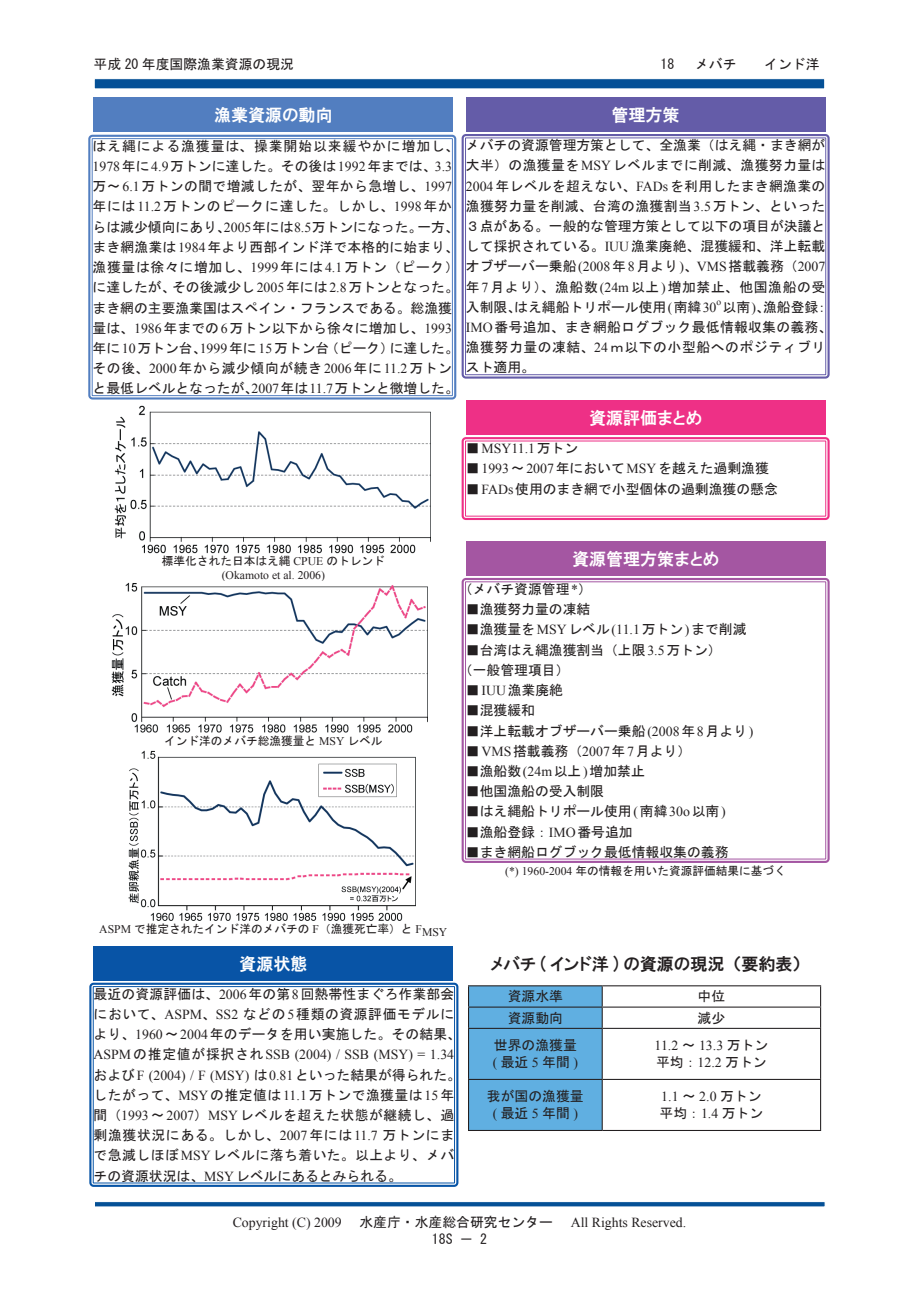
<style>
.page{position:relative;width:919px;height:1289px;background:#fff}
.page>*{position:absolute;margin:0;border:0;box-sizing:border-box;transform-origin:0 0}
.t1{font:16.95px "HGP Gothic E";color:#fff}
.t2{font:16.95px "HGP Gothic E";color:#231f20}
.t3{font:13.8px/20.2px "MS Gothic";color:#231f20}
.t4{font:13.8px/20.2px "Times New Roman";color:#231f20}
.t5{font:13.8px/20.2px "MS Gothic";letter-spacing:.02em;color:#231f20}
.t6{font:13.8px "MS Gothic";color:#231f20}
.t7{font:11.7px "MS Gothic";color:#231f20}
.t8{font:11.7px "Times New Roman";color:#231f20}
.t9{font:9.6px "Times New Roman";color:#231f20}
.s1{font-family:"Times New Roman"}
.s2{font-family:"MS Gothic"}
.s3{font-family:"Koz Min Std"}
</style>
<div class="page">
<svg style="left:95px;top:1202px;width:730px;height:5px;background:#2668a4"></svg>
<svg style="left:94px;top:78px;width:731px;height:11px;background:#2d6ca7"></svg>
<div style="left:94px;top:98px;width:359px;height:34px;background:#527ec0"></div>
<svg style="left:88px;top:134px;width:369px;height:264px;background:#9db6db"></svg>
<svg style="left:91px;top:138px;width:362px;height:257px"></svg>
<svg style="left:89px;top:982px;width:370px;height:203px;background:#6e9bca"></svg>
<svg style="left:92px;top:985px;width:363px;height:197px"></svg>
<div style="left:94px;top:946px;width:359px;height:34px;background:#0854a6"></div>
<div style="left:466px;top:542px;width:359px;height:34px;background:#a456a2"></div>
<svg style="left:461px;top:577px;width:369px;height:284px"></svg>
<svg style="left:465px;top:581px;width:361px;height:278px"></svg>
<div style="left:466px;top:401px;width:359px;height:34px;background:#ee3086"></div>
<svg style="left:461px;top:437px;width:369px;height:82px"></svg>
<div style="left:466px;top:98px;width:359px;height:34px;background:#645ca8"></div>
<svg style="left:461px;top:134px;width:369px;height:243px;background:#a6a2cd"></svg>
<svg style="left:465px;top:137px;width:361px;height:238px"></svg>
<svg style="left:468px;top:985px;width:353px;height:144px"></svg>
<hr style="left:468px;top:1027px;width:134px;height:1px;background:#231f20">
<hr style="left:468px;top:1028px;width:1px;height:50px;background:#231f20">
<hr style="left:602px;top:1027px;width:219px;height:1px;background:#231f20">
<hr style="left:601px;top:1028px;width:1px;height:50px;background:#231f20">
<hr style="left:820px;top:1028px;width:1px;height:50px;background:#231f20">
<hr style="left:468px;top:1078px;width:134px;height:1px;background:#231f20">
<hr style="left:468px;top:1079px;width:1px;height:50px;background:#231f20">
<hr style="left:602px;top:1078px;width:219px;height:1px;background:#231f20">
<hr style="left:601px;top:1079px;width:1px;height:50px;background:#231f20">
<hr style="left:820px;top:1079px;width:1px;height:50px;background:#231f20">
<hr style="left:468px;top:1129px;width:134px;height:1px;background:#231f20">
<hr style="left:602px;top:1129px;width:219px;height:1px;background:#231f20">
<img style="left:115px;top:405px;width:316px;height:149px">
<img style="left:112px;top:582px;width:315px;height:151px">
<img style="left:129px;top:750px;width:286px;height:171px">
<p class="t6" style="left:660px;top:57px;width:15px">18</p>
<p class="t6" style="left:695px;top:57px;width:126px">メバチ　　インド洋</p>
<p class="t1" style="left:214px;top:106px;width:120px">漁業資源の動向</p>
<p class="t3" style="left:92px;top:136px;width:368px">はえ縄による漁獲量は、操業開始以来緩やかに増加し、<span class="s1">1978</span>年に<span class="s1">4.9</span>万トンに達した。その後は<span class="s1">1992</span>年までは、<span class="s1">3.3</span>万～<span class="s1">6.1</span>万トンの間で増減したが、翌年から急増し、<span class="s1">1997</span>年には<span class="s1">11.2</span>万トンのピークに達した。しかし、<span class="s1">1998</span>年からは減少傾向にあり、<span class="s1">2005</span>年には<span class="s1">8.5</span>万トンになった。一方、まき網漁業は<span class="s1">1984</span>年より西部インド洋で本格的に始まり、漁獲量は徐々に増加し、<span class="s1">1999</span>年には<span class="s1">4.1</span>万トン（ピーク）に達したが、その後減少し<span class="s1">2005</span>年には<span class="s1">2.8</span>万トンとなった。まき網の主要漁業国はスペイン・フランスである。総漁獲量は、<span class="s1">1986</span>年までの<span class="s1">6</span>万トン以下から徐々に増加し、<span class="s1">1993</span>年に<span class="s1">10</span>万トン台、<span class="s1">1999</span>年に<span class="s1">15</span>万トン台（ピーク）に達した。その後、<span class="s1">2000</span>年から減少傾向が続き<span class="s1">2006</span>年に<span class="s1">11.2</span>万トンと最低レベルとなったが、<span class="s1">2007</span>年は<span class="s1">11.7</span>万トンと微増した。</p>
<p class="t1" style="left:611px;top:106px;width:70px">管理方策</p>
<p class="t3" style="left:466px;top:135px;width:364px">メバチの資源管理方策として、全漁業（はえ縄・まき網が大半）の漁獲量を<span class="s1">MSY</span>レベルまでに削減、漁獲努力量は<br><span class="s1">2004</span>年レベルを超えない、<span class="s1">FADs</span>を利用したまき網漁業の漁獲努力量を削減、台湾の漁獲割当<span class="s1">3.5</span>万トン、といった<br>３点がある。一般的な管理方策として以下の項目が決議として採択されている。<span class="s1">IUU</span>漁業廃絶、混獲緩和、洋上転載オブザーバー乗船<span class="s1">(2008</span>年<span class="s1">8</span>月より<span class="s1">)</span>、<span class="s1">VMS</span>搭載義務（<span class="s1">2007</span>年<span class="s1">7</span>月より）、漁船数<span class="s1">(24m</span>以上<span class="s1">)</span>増加禁止、他国漁船の受入制限、はえ縄船トリポール使用<span class="s1">(</span>南緯<span class="s1">30</span> 以南<span class="s1">)</span>、漁船登録：</p>
<p class="t9" style="left:716px;top:295px;width:6px">o</p>
<p class="t5" style="left:466px;top:317px;width:368px"><span class="s1">IMO</span>番号追加、まき網船ログブック最低情報収集の義務、漁獲努力量の凍結、<span class="s1">24</span>ｍ以下の小型船へのポジティブリスト適用。</p>
<p class="t1" style="left:589px;top:409px;width:115px">資源評価まとめ</p>
<p class="t4" style="left:466px;top:438px;width:114px"><span class="s2">■</span>MSY11.1<span class="s2">万トン</span></p>
<p class="t3" style="left:466px;top:458px;width:304px">■<span class="s1">1993</span>～<span class="s1">2007</span>年において<span class="s1">MSY</span>を越えた過剰漁獲</p>
<p class="t3" style="left:466px;top:478px;width:313px">■<span class="s1">FADs</span>使用のまき網で小型個体の過剰漁獲の懸念</p>
<p class="t7" style="left:162px;top:555px;width:224px">標準化された日本はえ縄 <span class="s1">CPUE</span> のトレンド</p>
<p class="t8" style="left:222px;top:567px;width:105px">(Okamoto et al. 2006)</p>
<p class="t7" style="left:164px;top:735px;width:220px">インド洋のメバチ総漁獲量と <span class="s1">MSY</span> レベル</p>
<p class="t1" style="left:572px;top:550px;width:149px">資源管理方策まとめ</p>
<p class="t3" style="left:459px;top:579px;width:135px">（メバチ資源管理<span class="s1">*</span>）</p>
<p class="t3" style="left:466px;top:599px;width:126px">■漁獲努力量の凍結</p>
<p class="t3" style="left:466px;top:619px;width:282px">■漁獲量を<span class="s1">MSY</span>レベル<span class="s1">(11.1</span>万トン<span class="s1">)</span>まで削減</p>
<p class="t3" style="left:459px;top:639px;width:264px;text-indent:7px">■台湾はえ縄漁獲割当（上限<span class="s1">3.5</span>万トン）（一般管理項目）</p>
<p class="t3" style="left:466px;top:680px;width:99px">■<span class="s1">IUU</span>漁業廃絶</p>
<p class="t3" style="left:466px;top:700px;width:71px">■混獲緩和</p>
<p class="t3" style="left:466px;top:720px;width:289px">■洋上転載オブザーバー乗船<span class="s1">(2008</span>年<span class="s1">8</span>月より<span class="s1">)</span></p>
<p class="t3" style="left:466px;top:740px;width:227px">■<span class="s1">VMS</span>搭載義務（<span class="s1">2007</span>年<span class="s1">7</span>月より）</p>
<p class="t3" style="left:466px;top:760px;width:180px">■漁船数<span class="s1">(24m</span>以上<span class="s1">)</span>増加禁止</p>
<p class="t3" style="left:466px;top:781px;width:140px">■他国漁船の受入制限</p>
<p class="t3" style="left:466px;top:801px;width:261px">■はえ縄船トリポール使用<span class="s1">(</span>南緯<span class="s1">30o</span>以南<span class="s1">)</span></p>
<p class="t3" style="left:466px;top:821px;width:168px">■漁船登録：<span class="s1">IMO</span>番号追加</p>
<p class="t3" style="left:466px;top:841px;width:264px">■まき網船ログブック最低情報収集の義務</p>
<p class="t7" style="left:505px;top:865px;width:282px"><span class="s1">(*) 1960-2004</span> 年の情報を用いた資源評価結果に基づく</p>
<p class="t7" style="left:99px;top:923px;width:349px"><span class="s1">ASPM</span> で推定されたインド洋のメバチの <span class="s1">F</span>（漁獲死亡率）と <span class="s1">FMSY</span></p>
<p class="t1" style="left:239px;top:955px;width:70px">資源状態</p>
<p class="t3" style="left:94px;top:983px;width:369px">最近の資源評価は、<span class="s1">2006</span>年の第<span class="s1">8</span>回熱帯性まぐろ作業部会において、<span class="s1">ASPM</span>、<span class="s1">SS2</span> などの<span class="s1">5</span>種類の資源評価モデルにより、<span class="s1">1960</span>～<span class="s1">2004</span>年のデータを用い実施した。その結果、</p>
<p class="t4" style="left:94px;top:1044px;width:369px">ASPM<span class="s2">の推定値が採択され</span>SSB (2004) / SSB (MSY) = 1.34<span class="s2">および</span>F (2004) / F (MSY) <span class="s2">は</span>0.81<span class="s2">といった結果が得られた。</span></p>
<p class="t3" style="left:94px;top:1084px;width:362px;text-align:justify">したがって、<span class="s1">MSY</span>の推定値は<span class="s1">11.1</span>万トンで漁獲量は<span class="s1">15</span>年間（<span class="s1">1993</span>～<span class="s1">2007</span>）<span class="s1">MSY</span>レベルを超えた状態が継続し、過剰漁獲状況にある。しかし、<span class="s1">2007</span>年には<span class="s1">11.7</span> 万トンにまで急減しほぼ<span class="s1">MSY</span>レベルに落ち着いた。以上より、メバチの資源状況は、<span class="s1">MSY</span>レベルにあるとみられる。</p>
<p class="t2" style="left:490px;top:955px;width:312px">メバチ ( インド洋 ) の資源の現況（要約表）</p>
<p class="t3" style="left:507px;top:986px;width:57px">資源水準</p>
<p class="t3" style="left:697px;top:986px;width:29px">中位</p>
<p class="t3" style="left:507px;top:1007px;width:57px">資源動向</p>
<p class="t3" style="left:697px;top:1007px;width:29px">減少</p>
<p class="t3" style="left:492px;top:1036px;width:87px;line-height:17px">世界の漁獲量<span class="s1">(</span>最近<span class="s1">5</span>年間<span class="s1">)</span></p>
<p class="t4" style="left:654px;top:1035px;width:115px">11.2 <span class="s2">～</span> 13.3 <span class="s2">万トン</span></p>
<p class="t3" style="left:656px;top:1052px;width:112px">平均：<span class="s1">12.2</span> 万トン</p>
<p class="t3" style="left:487px;top:1087px;width:98px;line-height:17px;text-align:center">我が国の漁獲量<span class="s1">(</span>最近<span class="s1">5</span>年間<span class="s1">)</span></p>
<p class="t4" style="left:661px;top:1086px;width:102px">1.1 <span class="s2">～</span> 2.0 <span class="s2">万トン</span></p>
<p class="t3" style="left:659px;top:1103px;width:105px">平均：<span class="s1">1.4</span> 万トン</p>
<p class="t4" style="left:233px;top:1211px;width:455px">Copyright (C) 2009 <span class="s3">　</span><span class="s2">水産庁・水産総合研究センター</span> <span class="s3">　</span>All Rights Reserved.</p>
<p class="t6" style="left:432px;top:1232px;width:57px">18S － 2</p>
</div>
